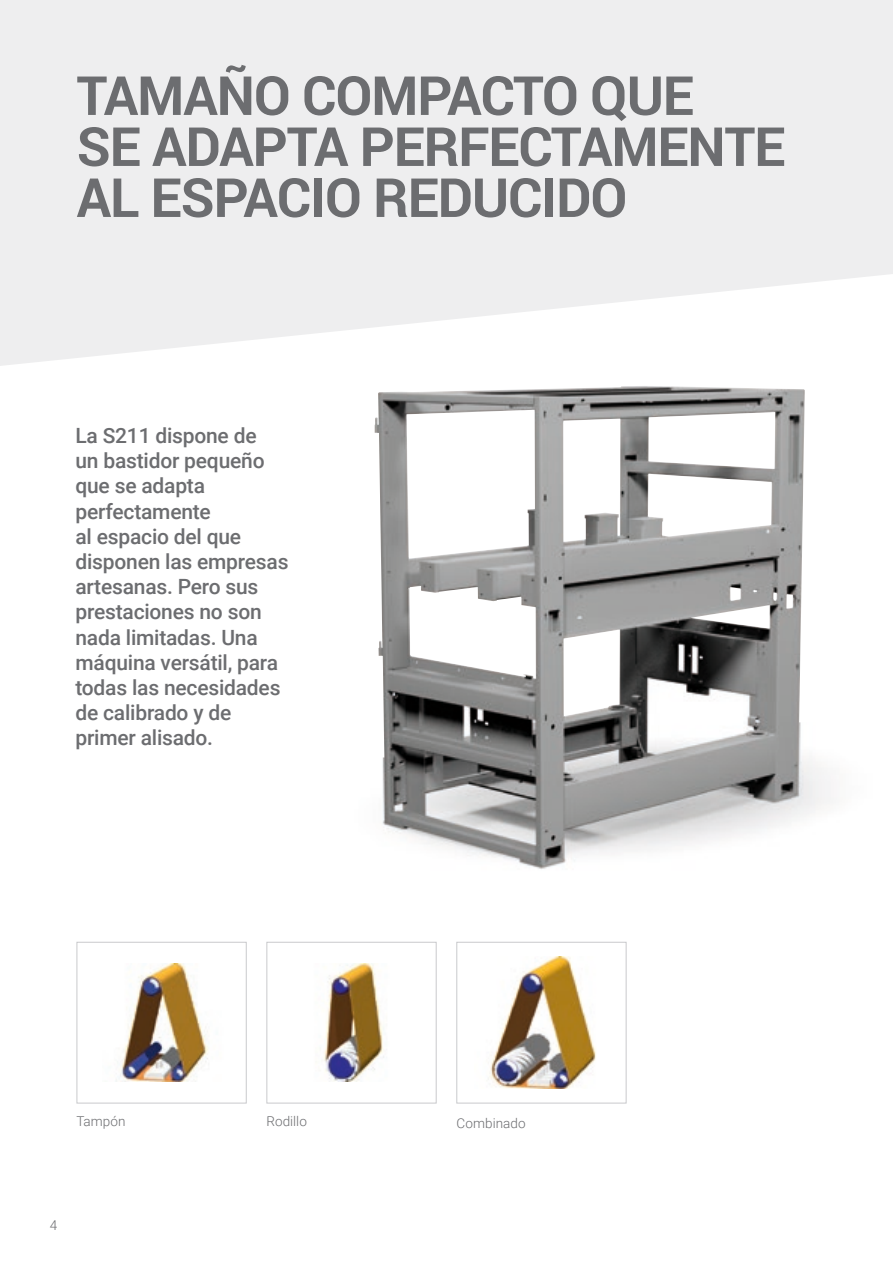
<style>
.page{position:relative;width:893px;height:1263px;background:#fff}
.page>*{position:absolute;margin:0;border:0;box-sizing:border-box;transform-origin:0 0}
.t1{font:700 54px/51px "Roboto";letter-spacing:-.02em;color:#6c6d70}
.t2{font:500 21px/25.2px "Roboto";letter-spacing:-.01em;color:#6c6d70}
.t3{font:300 13.5px "Roboto";letter-spacing:.005em;color:#6c6d70}
</style>
<div class="page">
<svg style="left:0;top:0;width:893px;height:366px;background:#f0f0f0"></svg>
<img style="left:374px;top:386px;width:457px;height:483px">
<img style="left:116px;top:964px;width:92px;height:117px">
<div style="left:77px;top:942px;width:170px;height:161px;border:1px solid #c9cacc"></div>
<img style="left:323px;top:963px;width:61px;height:119px">
<div style="left:266px;top:942px;width:171px;height:161px;border:1px solid #c9cacc"></div>
<img style="left:488px;top:957px;width:108px;height:132px">
<div style="left:456px;top:942px;width:170px;height:161px;border:1px solid #c9cacc"></div>
<p class="t1" style="left:77px;top:68px;width:710px">TAMAÑO COMPACTO QUE<br>SE ADAPTA PERFECTAMENTE<br>AL ESPACIO REDUCIDO</p>
<p class="t2" style="left:75px;top:422px;width:215px">La S211 dispone de<br>un bastidor pequeño que se adapta perfectamente<br>al espacio del que disponen las empresas artesanas. Pero sus prestaciones no son nada limitadas. Una máquina versátil, para todas las necesidades de calibrado y de primer alisado.</p>
<p class="t3" style="left:77px;top:1112px;width:51px">Tampón</p>
<p class="t3" style="left:266px;top:1112px;width:42px">Rodillo</p>
<p class="t3" style="left:50px;top:1215px;width:9px">4</p>
<p class="t3" style="left:456px;top:1114px;width:71px">Combinado</p>
</div>
